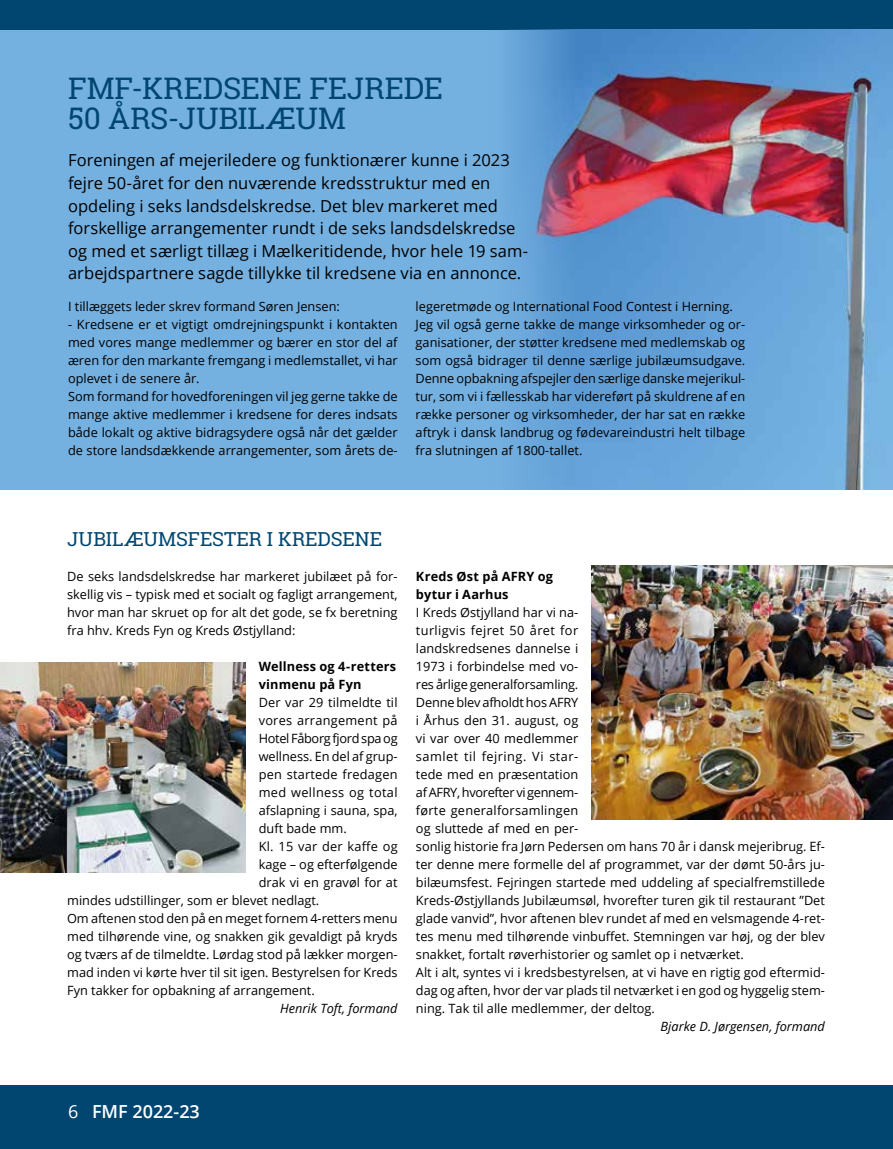
<style>
.page{position:relative;width:893px;height:1149px;background:#fff}
.page>*{position:absolute;margin:0;border:0;box-sizing:border-box;transform-origin:0 0}
.t1{font:30px/30px "Roboto Slab";color:#004671}
.t2{font:19.5px "Roboto Slab";color:#004671}
.t3{font:600 18px "Open Sans";color:#fff}
.t4{font:16.5px/22.5px "Open Sans";color:#000}
.t5{font:12.75px/18px "Open Sans";color:#000}
.t6{font:700 12.75px/18px "Open Sans";letter-spacing:.015em;color:#000}
.t7{font:italic 12.75px "Open Sans";color:#000}
.t8{font:12.75px "Open Sans";letter-spacing:.02em;color:#000}
.t9{font:12.75px "Open Sans";letter-spacing:-.025em;color:#000}
.t10{font:12.75px "Open Sans";letter-spacing:.025em;color:#000}
.s1{font-weight:400}
</style>
<div class="page">
<div style="left:0;top:30px;width:893px;height:459px;background:#74b0e0"></div>
<div style="left:0;top:0;width:893px;height:30px;background:#004671"></div>
<div style="left:0;top:1084px;width:893px;height:64px;background:#004671"></div>
<img style="left:513px;top:30px;width:380px;height:459px">
<img style="left:591px;top:566px;width:302px;height:253px">
<img style="left:0;top:662px;width:246px;height:210px">
<h1 class="t1" style="left:68px;top:72px;width:376px">FMF-KREDSENE FEJREDE<br>50 ÅRS-JUBILÆUM</h1>
<p class="t4" style="left:68px;top:149px;width:462px">Foreningen af mejeriledere og funktionærer kunne i 2023 fejre 50-året for den nuværende kredsstruktur med en opdeling i seks landsdelskredse. Det blev markeret med forskellige arrangementer rundt i de seks landsdelskredse og med et særligt tillæg i Mælkeritidende, hvor hele 19 sam&shy;arbejdspartnere sagde tillykke til kredsene via en annonce.</p>
<p class="t5" style="left:68px;top:297px;width:273px">I tillæggets leder skrev formand Søren Jensen:</p>
<p class="t5" style="left:68px;top:315px;width:331px">- Kredsene er et vigtigt omdrejningspunkt i kontakten med vores mange medlemmer og bærer en stor del af æren for den markante fremgang i medlemstallet, vi har oplevet i de senere år.<br>Som formand for hovedforeningen vil jeg gerne takke de mange aktive medlemmer i kredsene for deres indsats både lokalt og aktive bidragsydere også når det gælder de store landsdækkende arrangementer, som årets de-</p>
<p class="t5" style="left:416px;top:297px;width:331px">legeretmøde og International Food Contest i Herning.<br>Jeg vil også gerne takke de mange virksomheder og or&shy;ganisationer, der støtter kredsene med medlemskab og som også bidrager til denne særlige jubilæumsudgave.<br>Denne opbakning afspejler den særlige danske mejerikul&shy;tur, som vi i fællesskab har videreført på skuldrene af en række personer og virksomheder, der har sat en række aftryk i dansk landbrug og fødevareindustri helt tilbage fra slutningen af 1800-tallet.</p>
<h2 class="t2" style="left:67px;top:525px;width:317px">JUBILÆUMSFESTER I KREDSENE</h2>
<p class="t5" style="left:67px;top:567px;width:332px;text-align:justify">De seks landsdelskredse har markeret jubilæet på for&shy;skellig vis – typisk med et socialt og fagligt arrangement, hvor man har skruet op for alt det gode, se fx beretning fra hhv. Kreds Fyn og Kreds Østjylland:</p>
<p class="t6" style="left:259px;top:657px;width:139px">Wellness og 4-retters vinmenu på Fyn</p>
<p class="t5" style="left:259px;top:693px;width:140px">Der var 29 tilmeldte til</p>
<p class="t8" style="left:259px;top:711px;width:140px">vores arrangement på</p>
<p class="t9" style="left:259px;top:729px;width:140px">Hotel Fåborg fjord spa og</p>
<p class="t5" style="left:259px;top:747px;width:140px">wellness. En del af grup-</p>
<p class="t5" style="left:259px;top:765px;width:140px">pen startede fredagen</p>
<p class="t10" style="left:259px;top:783px;width:140px">med wellness og total</p>
<p class="t5" style="left:259px;top:801px;width:140px">afslapning i sauna, spa,</p>
<p class="t5" style="left:259px;top:819px;width:90px">duft bade mm.</p>
<p class="t8" style="left:259px;top:837px;width:140px">Kl. 15 var der kaffe og</p>
<p class="t5" style="left:259px;top:855px;width:140px">kage – og efterfølgende</p>
<p class="t5" style="left:259px;top:873px;width:140px">drak vi en gravøl for at</p>
<p class="t5" style="left:67px;top:891px;width:254px">mindes udstillinger, som er blevet nedlagt.</p>
<p class="t5" style="left:67px;top:909px;width:332px">Om aftenen stod den på en meget fornem 4-retters menu</p>
<p class="t5" style="left:67px;top:927px;width:332px">med tilhørende vine, og snakken gik gevaldigt på kryds</p>
<p class="t5" style="left:67px;top:945px;width:332px">og tværs af de tilmeldte. Lørdag stod på lækker morgen-</p>
<p class="t5" style="left:67px;top:963px;width:332px">mad inden vi kørte hver til sit igen. Bestyrelsen for Kreds</p>
<p class="t5" style="left:67px;top:981px;width:249px">Fyn takker for opbakning af arrangement.</p>
<p class="t7" style="left:280px;top:999px;width:119px">Henrik Toft, formand</p>
<p class="t6" style="left:416px;top:567px;width:138px">Kreds Øst på AFRY og bytur i Aarhus</p>
<p class="t5" style="left:416px;top:603px;width:411px">I Kreds Østjylland har vi na-<br>turligvis fejret 50 året for<br>landskredsenes dannelse i<br>1973 i forbindelse med vo-<br>res årlige generalforsamling.<br>Denne blev afholdt hos AFRY<br>i Århus den 31. august, og<br>vi var over 40 medlemmer<br>samlet til fejring. Vi star-<br>tede med en præsentation<br>af AFRY, hvorefter vi gennem-<br>førte generalforsamlingen<br>og sluttede af med en per-<br>sonlig historie fra Jørn Pedersen om hans 70 år i dansk mejeribrug. Ef&shy;ter denne mere formelle del af programmet, var der dømt 50-års ju&shy;bilæumsfest. Fejringen startede med uddeling af specialfremstillede Kreds-Østjyllands Jubilæumsøl, hvorefter turen gik til restaurant ”Det glade vanvid”, hvor aftenen blev rundet af med en velsmagende 4-ret&shy;tes menu med tilhørende vinbuffet. Stemningen var høj, og der blev snakket, fortalt røverhistorier og samlet op i netværket.<br>Alt i alt, syntes vi i kredsbestyrelsen, at vi have en rigtig god eftermid&shy;dag og aften, hvor der var plads til netværket i en god og hyggelig stem&shy;ning. Tak til alle medlemmer, der deltog.</p>
<p class="t7" style="left:661px;top:1017px;width:166px">Bjarke D. Jørgensen, formand</p>
<h3 class="t3" style="left:68px;top:1099px;width:133px"><span class="s1">6</span> FMF 2022-23</h3>
</div>
